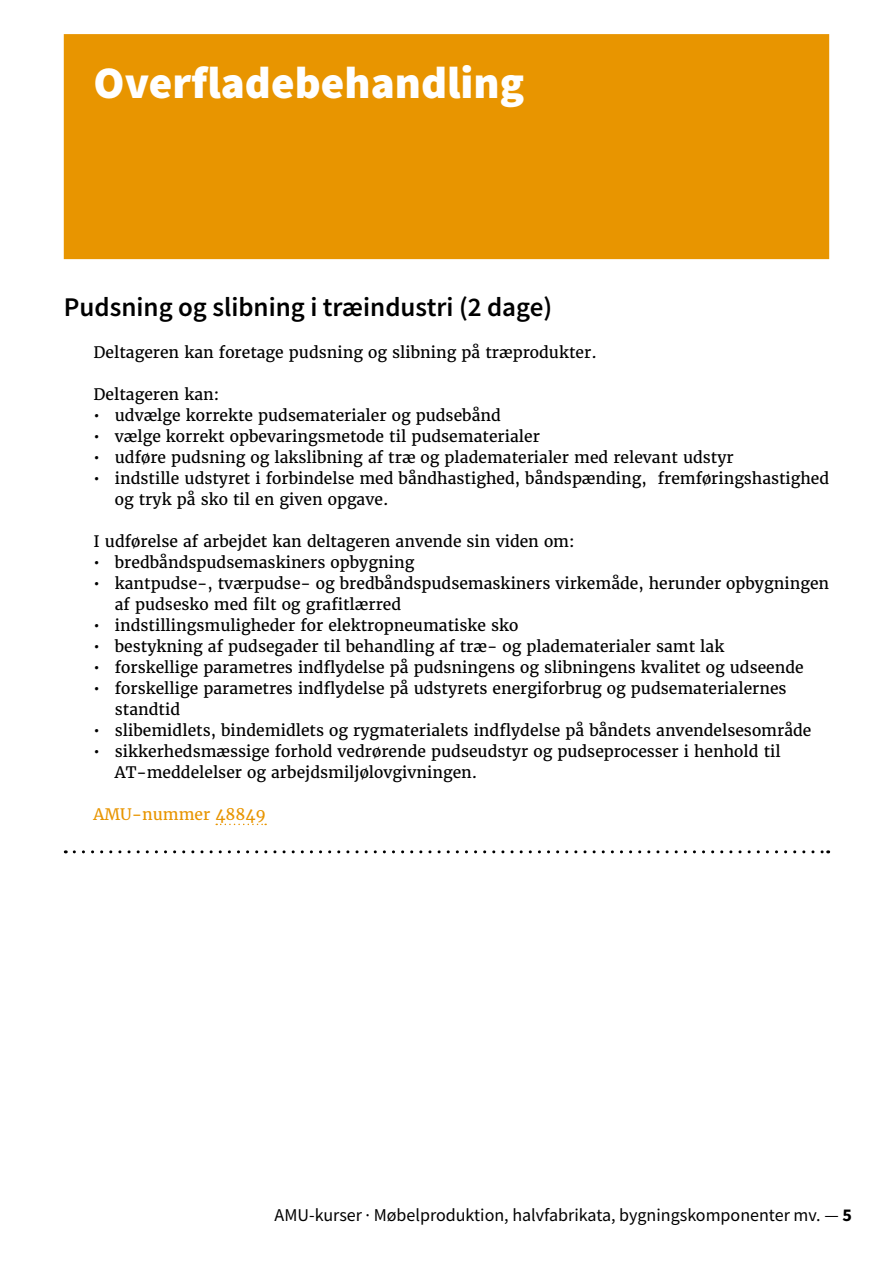
<style>
.page{position:relative;width:893px;height:1263px;background:#fff}
.page>*{position:absolute;margin:0;border:0;box-sizing:border-box;transform-origin:0 0}
.t1{font:900 45px "Source Sans Pro";color:#fff}
.t2{font:600 27px "Source Sans Pro";color:#000}
.t3{font:18px "Source Sans Pro";color:#000}
.t4{font:15.75px/21px "Merriweather";color:#000}
.t5{font:15.75px "Merriweather";color:#e89500}
.s1{font-weight:700}
</style>
<div class="page">
<div style="left:64px;top:34px;width:765px;height:225px;background:#e89500"></div>
<svg style="left:216px;top:824px;width:50px;height:1px"></svg>
<svg style="left:74px;top:850px;width:755px;height:3px"></svg>
<h1 class="t1" style="left:94px;top:51px;width:432px">Overfladebehandling</h1>
<h2 class="t2" style="left:64px;top:289px;width:490px">Pudsning og slibning i træindustri (2 dage)</h2>
<p class="t4" style="left:94px;top:342px;width:505px">Deltageren kan foretage pudsning og slibning på træprodukter.</p>
<p class="t4" style="left:94px;top:384px;width:127px">Deltageren kan:</p>
<p class="t4" style="left:94px;top:405px;width:409px">• udvælge korrekte pudsematerialer og pudsebånd</p>
<p class="t4" style="left:94px;top:426px;width:448px">• vælge korrekt opbevaringsmetode til pudsematerialer</p>
<p class="t4" style="left:94px;top:447px;width:642px">• udføre pudsning og lakslibning af træ og pladematerialer med relevant udstyr</p>
<p class="t4" style="left:115px;top:468px;width:716px;text-indent:-21px">• indstille udstyret i forbindelse med båndhastighed, båndspænding, fremføringshastighed og tryk på sko til en given opgave.</p>
<p class="t4" style="left:94px;top:531px;width:483px">I udførelse af arbejdet kan deltageren anvende sin viden om:</p>
<p class="t4" style="left:94px;top:552px;width:322px">• bredbåndspudsemaskiners opbygning</p>
<p class="t4" style="left:115px;top:573px;width:716px;text-indent:-21px">• kantpudse-, tværpudse- og bredbåndspudsemaskiners virkemåde, herunder opbygningen af pudsesko med filt og grafitlærred</p>
<p class="t4" style="left:94px;top:615px;width:426px">• indstillingsmuligheder for elektropneumatiske sko</p>
<p class="t4" style="left:94px;top:636px;width:632px">• bestykning af pudsegader til behandling af træ- og pladematerialer samt lak</p>
<p class="t4" style="left:94px;top:657px;width:712px">• forskellige parametres indflydelse på pudsningens og slibningens kvalitet og udseende</p>
<p class="t4" style="left:115px;top:678px;width:673px;text-indent:-21px">• forskellige parametres indflydelse på udstyrets energiforbrug og pudsematerialernes standtid</p>
<p class="t4" style="left:94px;top:720px;width:719px">• slibemidlets, bindemidlets og rygmaterialets indflydelse på båndets anvendelsesområde</p>
<p class="t4" style="left:115px;top:741px;width:667px;text-indent:-21px">• sikkerhedsmæssige forhold vedrørende pudseudstyr og pudseprocesser i henhold til<br>AT-meddelelser og arbejdsmiljølovgivningen.</p>
<p class="t5" style="left:94px;top:804px;width:174px">AMU-nummer 48849</p>
<p class="t3" style="left:275px;top:1204px;width:579px">AMU-kurser · Møbelproduktion, halvfabrikata, bygningskomponenter mv. — <span class="s1">5</span></p>
</div>
